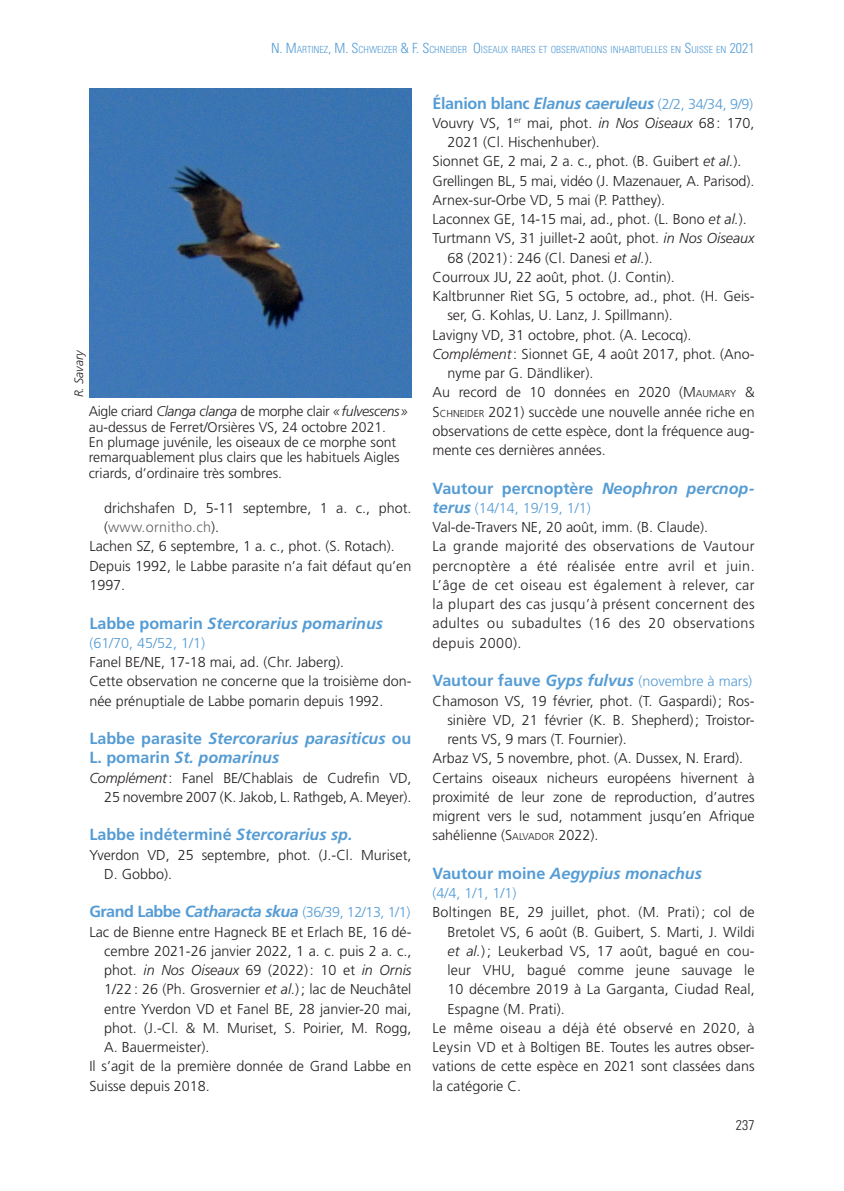
<style>
.page{position:relative;width:844px;height:1191px;background:#fff}
.page>*{position:absolute;margin:0;border:0;box-sizing:border-box;transform-origin:0 0}
.t1{font:italic 700 16.1px/19.2px "Frutiger LT Std";color:#559cd4}
.t2{font:700 16.1px "Frutiger LT Std";color:#559cd4}
.t3{font:italic 700 16.1px "Frutiger LT Std";letter-spacing:-.02em;color:#559cd4}
.t4{font:300 14.35px/19.2px "Frutiger LT Std";color:#231f20}
.t5{font:300 14.35px/19.2px "Frutiger LT Std";letter-spacing:.03em;color:#231f20}
.t6{font:300 14.35px "Frutiger LT Std";color:#559cd4}
.t7{font:italic 300 14.35px "Frutiger LT Std";color:#231f20}
.t8{font:300 14.35px "Frutiger LT Std";letter-spacing:.015em;color:#636366}
.t9{font:300 14px/15.4px "Frutiger LT Std";color:#231f20}
.t10{font:300 condensed 14px "Univers LT Std";color:#231f20}
.t11{font:italic 300 12.25px "Frutiger LT Std";color:#231f20}
.t12{font:300 condensed 9.8px "Univers LT Std";color:#559cd4}
.s1{font-size:14px}
.s2{font-style:italic}
.s3{color:#231f20}
.s4{font-style:normal}
.s5{font-weight:700;font-size:16.1px}
.s6{font-weight:700;font-style:italic;font-size:16.1px}
.s7{font-weight:300;font-style:normal;font-size:14.35px}
.s8{font-style:inherit}
.s9{font-size:9.97px}
.s10{font-weight:700;font-style:italic;font-size:16.1px;color:#559cd4}
.s11{color:#559cd4}
</style>
<div class="page">
<img style="left:89px;top:88px;width:322px;height:309px">
<p class="t12" style="left:271px;top:44px;width:326px"><span class="s1">N. M</span>ARTINEZ<span class="s1">, M. S</span>CHWEIZER <span class="s1">&amp; F. S</span>CHNEIDER <span class="s1">O</span>ISEAUX RARES ET OBSERVATIONS</p>
<p class="t12" style="left:610px;top:44px;width:145px">INHABITUELLES EN <span class="s1">S</span>UISSE EN <span class="s1">2021</span></p>
<p class="t11" style="left:72px;top:397px;width:50px;rotate:-90deg">R. Savary</p>
<p class="t9" style="left:89px;top:404px;width:320px">Aigle criard <span class="s2">Clanga clanga</span> de morphe clair <span class="s2">«fulvescens» </span>au-dessus de Ferret/Orsières VS, 24 octobre 2021.<br>En plumage juvénile, les oiseaux de ce morphe sont remarquablement plus clairs que les habituels Aigles criards, d’ordinaire très sombres.</p>
<p class="t4" style="left:104px;top:498px;width:309px">drichshafen D, 5-11 septembre, 1 a. c., phot.</p>
<p class="t8" style="left:104px;top:519px;width:116px"><span class="s3">(</span>www.ornitho.ch<span class="s3">).</span></p>
<p class="t4" style="left:89px;top:537px;width:307px">Lachen SZ, 6 septembre, 1 a. c., phot. (S. Rotach).</p>
<p class="t4" style="left:89px;top:556px;width:323px">Depuis 1992, le Labbe parasite n’a fait défaut qu’en</p>
<p class="t4" style="left:89px;top:575px;width:37px">1997.</p>
<p class="t1" style="left:89px;top:613px;width:295px"><span class="s4">Labbe pomarin</span> Stercorarius pomarinus</p>
<p class="t6" style="left:89px;top:634px;width:117px">(61/70, 45/52, 1/1)</p>
<p class="t4" style="left:89px;top:652px;width:323px">Fanel BE/NE, 17-18 mai, ad. (Chr. Jaberg).<br>Cette observation ne concerne que la troisième don&shy;née prénuptiale de Labbe pomarin depuis 1992.</p>
<p class="t1" style="left:89px;top:729px;width:323px"><span class="s4">Labbe parasite</span> Stercorarius parasiticus <span class="s4">ou<br>L. pomarin</span> St. pomarinus</p>
<p class="t4" style="left:89px;top:768px;width:323px;text-align:right"><span class="s2">Complément</span>: Fanel BE/Chablais de Cudrefin VD,<br>25 novembre 2007 (K. Jakob, L. Rathgeb, A. Meyer).</p>
<p class="t2" style="left:89px;top:825px;width:265px">Labbe indéterminé <span class="s2">Stercorarius sp.</span></p>
<p class="t4" style="left:104px;top:845px;width:308px;text-indent:-15px">Yverdon VD, 25 septembre, phot. (J.-Cl. Muriset,<br>D. Gobbo).</p>
<p class="t6" style="left:89px;top:904px;width:322px"><span class="s5">Grand Labbe</span> <span class="s6">Catharacta skua</span> (36/39, 12/13, 1/1)</p>
<p class="t4" style="left:89px;top:922px;width:323px">Lac de Bienne entre Hagneck BE et Erlach BE, 16 dé-</p>
<p class="t4" style="left:104px;top:941px;width:308px">cembre 2021-26 janvier 2022, 1 a. c. puis 2 a. c.,</p>
<p class="t7" style="left:104px;top:962px;width:308px"><span class="s4">phot.</span> in Nos Oiseaux <span class="s4">69 (2022): 10 et</span> in Ornis</p>
<p class="t4" style="left:104px;top:980px;width:308px">1/22: 26 (Ph. Grosvernier <span class="s2">et al.</span>); lac de Neuchâtel</p>
<p class="t4" style="left:104px;top:999px;width:308px">entre Yverdon VD et Fanel BE, 28 janvier-20 mai,</p>
<p class="t4" style="left:104px;top:1018px;width:308px">phot. (J.-Cl. &amp; M. Muriset, S. Poirier, M. Rogg,</p>
<p class="t4" style="left:104px;top:1037px;width:107px">A. Bauermeister).</p>
<p class="t4" style="left:89px;top:1057px;width:323px">Il s’agit de la première donnée de Grand Labbe en</p>
<p class="t4" style="left:89px;top:1076px;width:122px">Suisse depuis 2018.</p>
<p class="t3" style="left:432px;top:93px;width:322px"><span class="s4">Élanion blanc</span> Elanus caeruleus <span class="s7">(2/2, 34/34, 9/9)</span></p>
<p class="t4" style="left:432px;top:113px;width:323px">Vouvry VS, 1<sup>er</sup> mai, phot. <span class="s2">in Nos Oiseaux</span> 68: 170,</p>
<p class="t4" style="left:447px;top:133px;width:154px">2021 (Cl. Hischenhuber).</p>
<p class="t4" style="left:432px;top:152px;width:310px">Sionnet GE, 2 mai, 2 a. c., phot. (B. Guibert <span class="s2">et al.</span>).</p>
<p class="t4" style="left:432px;top:171px;width:323px">Grellingen BL, 5 mai, vidéo (J. Mazenauer, A. Parisod).</p>
<p class="t4" style="left:432px;top:190px;width:234px">Arnex-sur-Orbe VD, 5 mai (P. Patthey).</p>
<p class="t4" style="left:432px;top:210px;width:316px">Laconnex GE, 14-15 mai, ad., phot. (L. Bono <span class="s2">et al.</span>).</p>
<p class="t4" style="left:432px;top:229px;width:323px">Turtmann VS, 31 juillet-2 août, phot. <span class="s2">in Nos Oiseaux</span></p>
<p class="t4" style="left:447px;top:248px;width:207px">68 (2021): 246 (Cl. Danesi <span class="s2">et al.</span>).</p>
<p class="t4" style="left:432px;top:267px;width:244px">Courroux JU, 22 août, phot. (J. Contin).</p>
<p class="t4" style="left:432px;top:287px;width:323px">Kaltbrunner Riet SG, 5 octobre, ad., phot. (H. Geis-</p>
<p class="t4" style="left:447px;top:306px;width:227px">ser, G. Kohlas, U. Lanz, J. Spillmann).</p>
<p class="t4" style="left:432px;top:325px;width:260px">Lavigny VD, 31 octobre, phot. (A. Lecocq).</p>
<p class="t4" style="left:432px;top:344px;width:323px"><span class="s2">Complément</span>: Sionnet GE, 4 août 2017, phot. (Ano-</p>
<p class="t4" style="left:447px;top:364px;width:147px">nyme par G. Dändliker).</p>
<p class="t4" style="left:432px;top:383px;width:323px">Au record de 10 données en 2020 (<span class="s8">M</span><span class="s9">AUMARY</span> <span class="s8">&amp;</span></p>
<p class="t4" style="left:432px;top:402px;width:323px"><span class="s8">S</span><span class="s9">CHN EIDER</span> 2021) succède une nouvelle année riche en</p>
<p class="t4" style="left:432px;top:421px;width:323px">observations de cette espèce, dont la fréquence aug-</p>
<p class="t4" style="left:432px;top:441px;width:175px">mente ces dernières années.</p>
<p class="t2" style="left:432px;top:478px;width:323px">Vautour percnoptère <span class="s2">Neophron percnop-</span></p>
<p class="t5" style="left:432px;top:498px;width:323px"><span class="s10">terus</span> <span class="s11">(14/14, 19/19, 1/1)<br></span>Val-de-Travers NE, 20 août, imm. (B. Claude).<br>La grande majorité des observations de Vautour percnoptère a été réalisée entre avril et juin.<br>L’âge de cet oiseau est également à relever, car la plupart des cas jusqu’à présent concernent des adultes ou subadultes (16 des 20 observations depuis 2000).</p>
<p class="t6" style="left:432px;top:673px;width:321px"><span class="s5">Vautour fauve</span> <span class="s6">Gyps fulvus</span> (novembre à mars)</p>
<p class="t4" style="left:432px;top:691px;width:323px">Chamoson VS, 19 février, phot. (T. Gaspardi); Ros-</p>
<p class="t4" style="left:447px;top:710px;width:308px">sinière VD, 21 février (K. B. Shepherd); Troistor-</p>
<p class="t4" style="left:447px;top:729px;width:181px">rents VS, 9 mars (T. Fournier).</p>
<p class="t4" style="left:432px;top:749px;width:312px">Arbaz VS, 5 novembre, phot. (A. Dussex, N. Erard).</p>
<p class="t4" style="left:432px;top:768px;width:323px">Certains oiseaux nicheurs européens hivernent à</p>
<p class="t4" style="left:432px;top:787px;width:323px">proximité de leur zone de reproduction, d’autres</p>
<p class="t4" style="left:432px;top:806px;width:323px">migrent vers le sud, notamment jusqu’en Afrique</p>
<p class="t4" style="left:432px;top:826px;width:167px">sahélienne (<span class="s8">S</span><span class="s9">ALVADOR</span> 2022).</p>
<p class="t1" style="left:432px;top:863px;width:271px"><span class="s4">Vautour moine</span> Aegypius monachus</p>
<p class="t6" style="left:432px;top:885px;width:85px">(4/4, 1/1, 1/1)</p>
<p class="t4" style="left:432px;top:903px;width:323px">Boltingen BE, 29 juillet, phot. (M. Prati) ; col de</p>
<p class="t4" style="left:447px;top:922px;width:308px">Bretolet VS, 6 août (B. Guibert, S. Marti, J. Wildi</p>
<p class="t4" style="left:447px;top:941px;width:308px"><span class="s2">et al.</span>) ; Leukerbad VS, 17 août, bagué en cou-</p>
<p class="t4" style="left:447px;top:960px;width:308px">leur VHU, bagué comme jeune sauvage le</p>
<p class="t4" style="left:447px;top:980px;width:309px">10 décembre 2019 à La Garganta, Ciudad Real,</p>
<p class="t4" style="left:447px;top:999px;width:119px">Espagne (M. Prati).</p>
<p class="t5" style="left:432px;top:1018px;width:323px">Le même oiseau a déjà été observé en 2020, à</p>
<p class="t4" style="left:432px;top:1037px;width:323px">Leysin VD et à Boltigen BE. Toutes les autres obser-</p>
<p class="t4" style="left:432px;top:1057px;width:323px">vations de cette espèce en 2021 sont classées dans</p>
<p class="t4" style="left:432px;top:1076px;width:90px">la catégorie C.</p>
<p class="t10" style="left:735px;top:1116px;width:20px">237</p>
</div>
